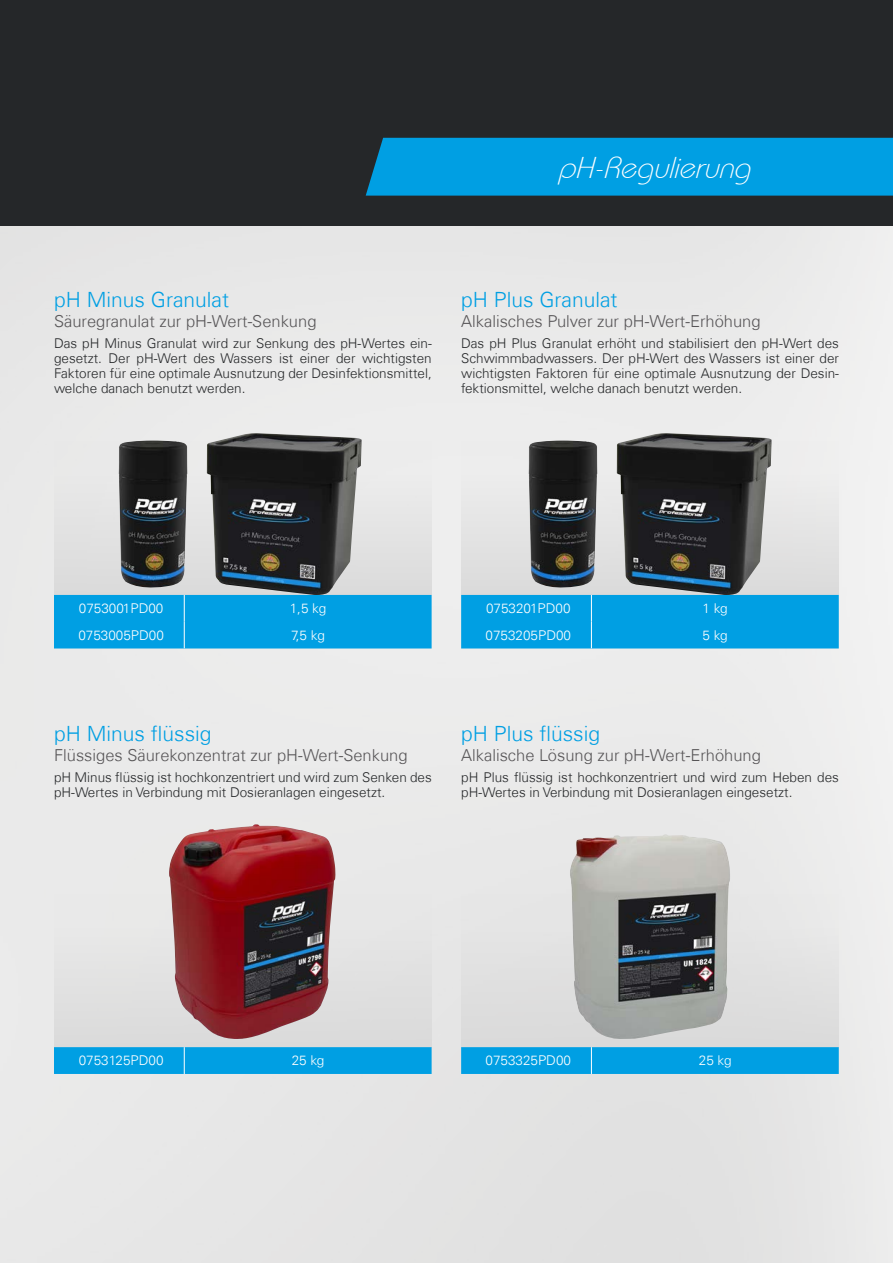
<style>
.page{position:relative;width:893px;height:1263px;background:#fff}
.page>*{position:absolute;margin:0;border:0;box-sizing:border-box;transform-origin:0 0}
.t1{font:italic 300 30px "Bauhaus IT Cby BT";color:#fff}
.t2{font:300 21px "Univers Com 45";color:#009fe3}
.t3{font:300 16.5px "Univers Com 45";color:#575557}
.t4{font:300 13.5px/15px "Univers Com 45";color:#252729;text-align:justify}
.t5{font:300 13.5px "Univers Com 45";color:#fff}
</style>
<div class="page">
<div style="left:0;top:225px;width:893px;height:1038px;background:#eaeae9"></div>
<div style="left:0;top:0;width:893px;height:225px;background:#252729"></div>
<div style="left:54px;top:442px;width:378px;height:153px;background:#e4e4e4"></div>
<div style="left:54px;top:894px;width:378px;height:153px;background:#e2e2e2"></div>
<div style="left:461px;top:442px;width:378px;height:153px;background:#e6e6e6"></div>
<div style="left:461px;top:894px;width:378px;height:153px;background:#e1e1e1"></div>
<div style="left:54px;top:595px;width:378px;height:53px;background:#009fe3"></div>
<div style="left:54px;top:1047px;width:378px;height:27px;background:#009fe3"></div>
<div style="left:461px;top:595px;width:378px;height:53px;background:#009fe3"></div>
<div style="left:461px;top:1047px;width:378px;height:27px;background:#009fe3"></div>
<img style="left:207px;top:433px;width:155px;height:162px">
<img style="left:617px;top:433px;width:155px;height:162px">
<img style="left:118px;top:441px;width:69px;height:147px">
<img style="left:528px;top:441px;width:69px;height:148px">
<img style="left:169px;top:824px;width:167px;height:215px">
<img style="left:570px;top:834px;width:160px;height:205px">
<div style="left:366px;top:138px;width:527px;height:58px;background:#009fe3"></div>
<h1 class="t1" style="left:558px;top:149px;width:203px">pH-Regulierung</h1>
<h2 class="t2" style="left:54px;top:287px;width:177px">pH Minus Granulat</h2>
<p class="t3" style="left:54px;top:311px;width:264px">Säuregranulat zur pH-Wert-Senkung</p>
<p class="t4" style="left:54px;top:336px;width:379px">Das pH Minus Granulat wird zur Senkung des pH-Wertes ein&shy;gesetzt. Der pH-Wert des Wassers ist einer der wichtigsten Faktoren für eine optimale Ausnutzung der Desinfektionsmittel, welche danach benutzt werden.</p>
<h2 class="t2" style="left:461px;top:287px;width:158px">pH Plus Granulat</h2>
<p class="t3" style="left:461px;top:311px;width:301px">Alkalisches Pulver zur pH-Wert-Erhöhung</p>
<p class="t4" style="left:461px;top:336px;width:379px">Das pH Plus Granulat erhöht und stabilisiert den pH-Wert des Schwimmbadwassers. Der pH-Wert des Wassers ist einer der wichtigsten Faktoren für eine optimale Ausnutzung der Desin&shy;fektionsmittel, welche danach benutzt werden.</p>
<p class="t5" style="left:79px;top:600px;width:86px">0753001PD00</p>
<p class="t5" style="left:290px;top:600px;width:38px">1,5 kg</p>
<p class="t5" style="left:78px;top:627px;width:87px">0753005PD00</p>
<p class="t5" style="left:291px;top:627px;width:35px">7,5 kg</p>
<p class="t5" style="left:486px;top:600px;width:86px">0753201PD00</p>
<p class="t5" style="left:703px;top:600px;width:27px">1 kg</p>
<p class="t5" style="left:485px;top:627px;width:87px">0753205PD00</p>
<p class="t5" style="left:703px;top:627px;width:27px">5 kg</p>
<h2 class="t2" style="left:54px;top:721px;width:159px">pH Minus flüssig</h2>
<p class="t3" style="left:54px;top:745px;width:355px">Flüssiges Säurekonzentrat zur pH-Wert-Senkung</p>
<p class="t4" style="left:54px;top:769px;width:379px">pH Minus flüssig ist hochkonzentriert und wird zum Senken des pH-Wertes in Verbindung mit Dosieranlagen eingesetzt.</p>
<h2 class="t2" style="left:461px;top:721px;width:140px">pH Plus flüssig</h2>
<p class="t3" style="left:461px;top:745px;width:301px">Alkalische Lösung zur pH-Wert-Erhöhung</p>
<p class="t4" style="left:461px;top:769px;width:379px">pH Plus flüssig ist hochkonzentriert und wird zum Heben des pH-Wertes in Verbindung mit Dosieranlagen eingesetzt.</p>
<p class="t5" style="left:79px;top:1052px;width:86px">0753125PD00</p>
<p class="t5" style="left:292px;top:1052px;width:34px">25 kg</p>
<p class="t5" style="left:485px;top:1052px;width:87px">0753325PD00</p>
<p class="t5" style="left:699px;top:1052px;width:34px">25 kg</p>
</div>
